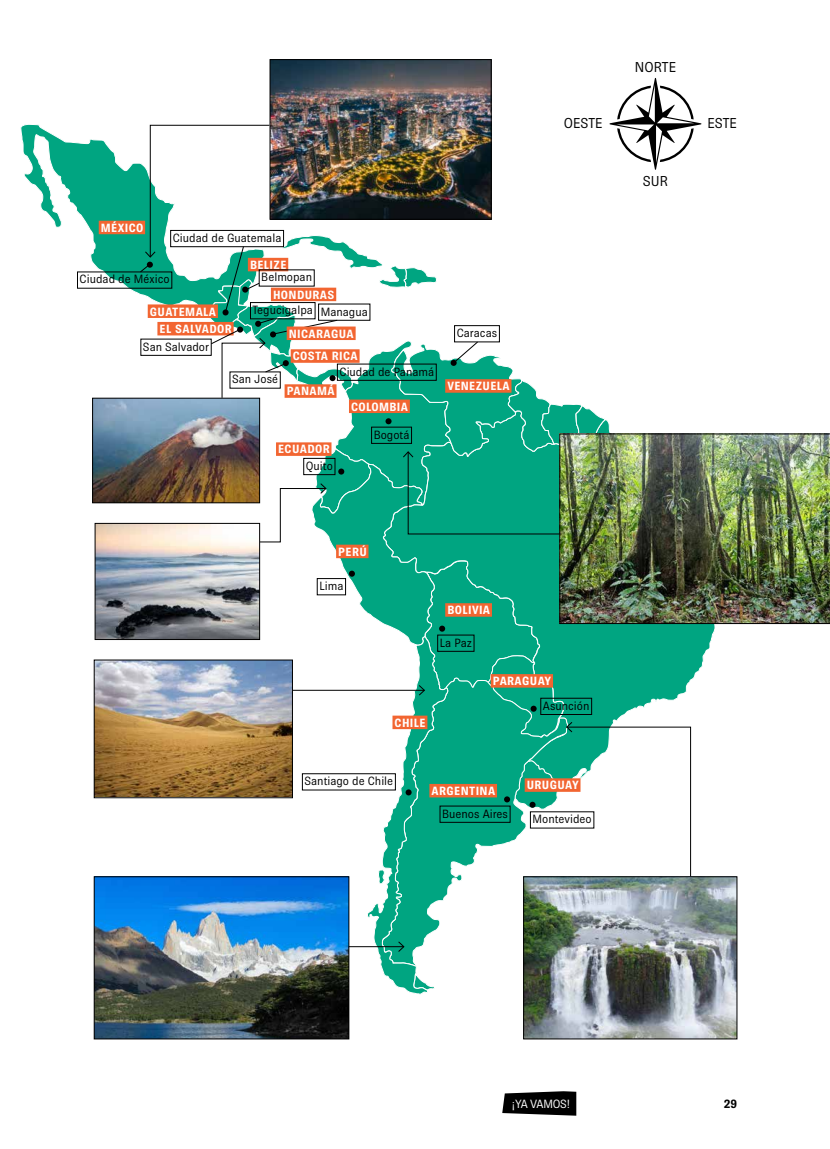
<style>
.page{position:relative;width:830px;height:1149px;background:#fff}
.page>*{position:absolute;margin:0;border:0;box-sizing:border-box;transform-origin:0 0}
.t1{font:14.4px "Brown Pro";color:#000}
.t2{font:12px "Brown Pro";color:#000}
.t3{font:700 12px "Brown Pro";letter-spacing:.03em;color:#fff}
.t4{font:12px "Brown Pro";letter-spacing:-.03em;color:#fff}
.t5{font:700 12px "Brown Pro";color:#000}
</style>
<div class="page">
<svg style="left:20px;top:124px;width:120px;height:171px"></svg>
<div style="left:99px;top:221px;width:46px;height:13px;background:#f26531"></div>
<img style="left:271px;top:61px;width:218px;height:17px">
<img style="left:94px;top:399px;width:46px;height:102px">
<div style="left:92px;top:397px;width:168px;height:106px;border:1px solid #000"></div>
<img style="left:701px;top:433px;width:128px;height:190px">
<img style="left:96px;top:661px;width:44px;height:134px">
<img style="left:525px;top:878px;width:210px;height:158px">
<div style="left:523px;top:876px;width:214px;height:162px;border:1px solid #000"></div>
<img style="left:96px;top:878px;width:251px;height:158px">
<div style="left:94px;top:876px;width:255px;height:162px;border:1px solid #000"></div>
<img style="left:97px;top:525px;width:43px;height:112px">
<div style="left:95px;top:523px;width:165px;height:116px;border:1px solid #000"></div>
<img style="left:140px;top:78px;width:561px;height:916px">
<svg style="left:502px;top:1091px;width:74px;height:24px;background:#191919"></svg>
<p class="t1" style="left:634px;top:59px;width:43px">NORTE</p>
<p class="t1" style="left:563px;top:115px;width:40px">OESTE</p>
<p class="t1" style="left:707px;top:115px;width:31px">ESTE</p>
<p class="t3" style="left:101px;top:221px;width:44px">MÉXICO</p>
<p class="t2" style="left:173px;top:231px;width:110px">Ciudad de Guatemala</p>
<p class="t2" style="left:80px;top:272px;width:91px">Ciudad de México</p>
<p class="t3" style="left:150px;top:305px;width:68px">GUATEMALA</p>
<p class="t3" style="left:159px;top:322px;width:74px">EL SALVADOR</p>
<p class="t2" style="left:143px;top:340px;width:68px">San Salvador</p>
<p class="t3" style="left:250px;top:258px;width:38px">BELIZE</p>
<p class="t2" style="left:261px;top:270px;width:52px">Belmopan</p>
<p class="t3" style="left:273px;top:288px;width:63px">HONDURAS</p>
<p class="t2" style="left:252px;top:303px;width:62px">Tegucigalpa</p>
<p class="t2" style="left:320px;top:305px;width:49px">Managua</p>
<p class="t3" style="left:289px;top:327px;width:66px">NICARAGUA</p>
<p class="t3" style="left:293px;top:349px;width:66px">COSTA RICA</p>
<p class="t2" style="left:232px;top:372px;width:48px">San José</p>
<p class="t2" style="left:339px;top:365px;width:96px">Ciudad de Panamá</p>
<p class="t3" style="left:286px;top:384px;width:49px">PANAMÁ</p>
<p class="t3" style="left:351px;top:400px;width:58px">COLOMBIA</p>
<p class="t2" style="left:373px;top:428px;width:37px">Bogotá</p>
<p class="t3" style="left:278px;top:442px;width:53px">ECUADOR</p>
<p class="t2" style="left:306px;top:459px;width:28px">Quito</p>
<p class="t2" style="left:456px;top:326px;width:42px">Caracas</p>
<p class="t3" style="left:447px;top:379px;width:64px">VENEZUELA</p>
<p class="t3" style="left:338px;top:545px;width:30px">PERÚ</p>
<p class="t2" style="left:319px;top:579px;width:26px">Lima</p>
<p class="t3" style="left:447px;top:603px;width:44px">BOLIVIA</p>
<p class="t2" style="left:439px;top:635px;width:34px">La Paz</p>
<p class="t3" style="left:394px;top:715px;width:32px">CHILE</p>
<p class="t3" style="left:492px;top:674px;width:60px">PARAGUAY</p>
<p class="t2" style="left:542px;top:698px;width:48px">Asunción</p>
<p class="t2" style="left:304px;top:774px;width:90px">Santiago de Chile</p>
<p class="t3" style="left:431px;top:784px;width:65px">ARGENTINA</p>
<p class="t2" style="left:442px;top:806px;width:67px">Buenos Aires</p>
<p class="t3" style="left:526px;top:778px;width:53px">URUGUAY</p>
<p class="t2" style="left:532px;top:812px;width:61px">Montevideo</p>
<p class="t1" style="left:642px;top:173px;width:27px">SUR</p>
<p class="t4" style="left:511px;top:1096px;width:60px">¡YA VAMOS!</p>
<p class="t5" style="left:723px;top:1096px;width:15px">29</p>
</div>
